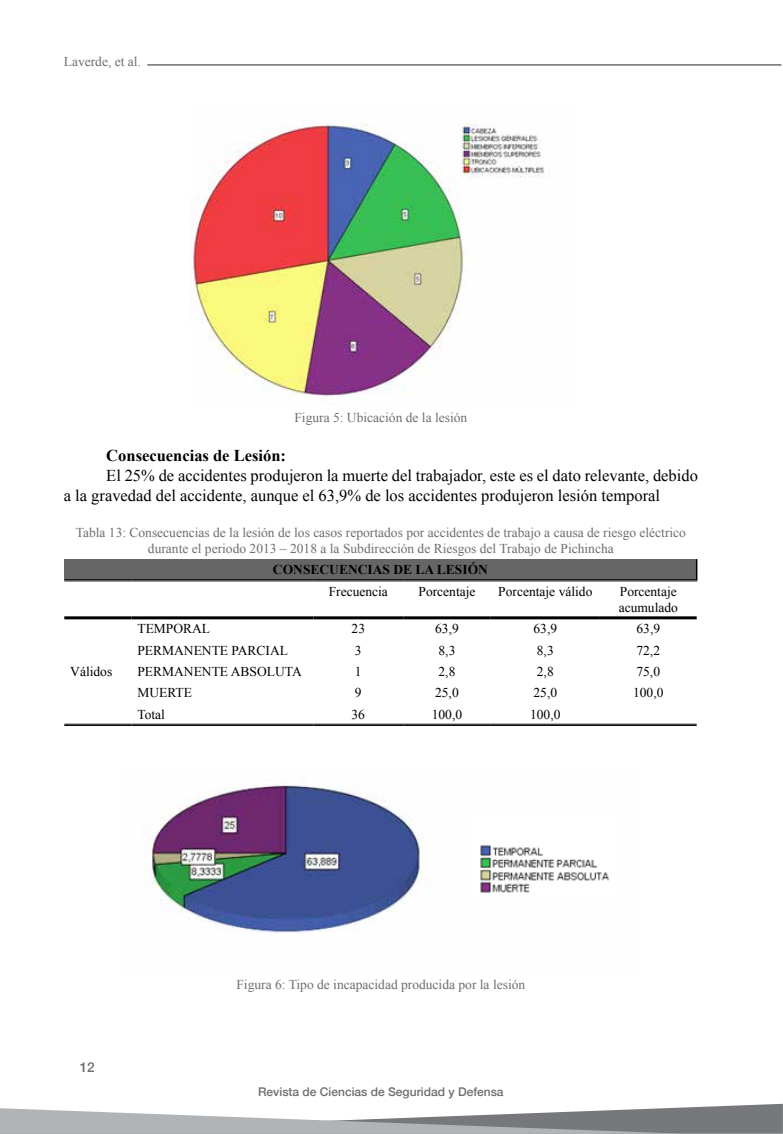
<style>
.page{position:relative;width:783px;height:1134px;background:#fff}
.page>*{position:absolute;margin:0;border:0;box-sizing:border-box;transform-origin:0 0}
.t1{font:16.5px/19.8px "Times New Roman";color:#000}
.t2{font:700 16.5px "Times New Roman";color:#000}
.t3{font:13.5px/16.2px "Times New Roman";color:#6d6e71;text-align:center}
.t4{font:13.5px/16.2px "Times New Roman";color:#000}
.t5{font:700 13.5px "Times New Roman";color:#000}
.t6{font:500 13.5px "Helvetica Neue";color:#6d6e71}
.t7{font:500 12px "Helvetica Neue";color:#6d6e71}
</style>
<div class="page">
<svg style="left:0;top:1104px;width:783px;height:30px"></svg>
<hr style="left:147px;top:64px;width:634px;height:2px;background:#6d6e71">
<img style="left:190px;top:124px;width:359px;height:272px">
<div style="left:64px;top:559px;width:633px;height:21px;background:#666"></div>
<svg style="left:64px;top:619px;width:633px;height:105px"></svg>
<svg style="left:696px;top:559px;width:1px;height:20px"></svg>
<hr style="left:64px;top:579px;width:67px;height:1px;background:#000">
<hr style="left:64px;top:581px;width:67px;height:1px;background:#000">
<hr style="left:131px;top:579px;width:182px;height:1px;background:#000">
<hr style="left:131px;top:581px;width:182px;height:1px;background:#000">
<hr style="left:313px;top:579px;width:90px;height:1px;background:#000">
<hr style="left:313px;top:581px;width:90px;height:1px;background:#000">
<hr style="left:403px;top:579px;width:88px;height:1px;background:#000">
<hr style="left:403px;top:581px;width:88px;height:1px;background:#000">
<hr style="left:491px;top:579px;width:109px;height:1px;background:#000">
<hr style="left:491px;top:581px;width:109px;height:1px;background:#000">
<hr style="left:600px;top:579px;width:97px;height:1px;background:#000">
<hr style="left:600px;top:581px;width:97px;height:1px;background:#000">
<hr style="left:64px;top:616px;width:67px;height:3px;background:#000">
<hr style="left:131px;top:616px;width:182px;height:3px;background:#000">
<hr style="left:313px;top:616px;width:90px;height:3px;background:#000">
<hr style="left:403px;top:616px;width:88px;height:3px;background:#000">
<hr style="left:491px;top:616px;width:109px;height:3px;background:#000">
<hr style="left:600px;top:616px;width:97px;height:3px;background:#000">
<hr style="left:64px;top:724px;width:67px;height:1px;background:#000">
<hr style="left:64px;top:725px;width:67px;height:1px;background:#000">
<hr style="left:131px;top:724px;width:182px;height:1px;background:#000">
<hr style="left:131px;top:725px;width:182px;height:1px;background:#000">
<hr style="left:313px;top:724px;width:90px;height:1px;background:#000">
<hr style="left:313px;top:725px;width:90px;height:1px;background:#000">
<hr style="left:403px;top:724px;width:88px;height:1px;background:#000">
<hr style="left:403px;top:725px;width:88px;height:1px;background:#000">
<hr style="left:491px;top:724px;width:109px;height:1px;background:#000">
<hr style="left:491px;top:725px;width:109px;height:1px;background:#000">
<hr style="left:600px;top:724px;width:97px;height:1px;background:#000">
<hr style="left:600px;top:725px;width:97px;height:1px;background:#000">
<img style="left:149px;top:785px;width:275px;height:148px">
<img style="left:480px;top:845px;width:130px;height:48px">
<p class="t3" style="left:64px;top:53px;width:79px">Laverde, et al.</p>
<p class="t3" style="left:294px;top:409px;width:174px">Figura 5: Ubicación de la lesión</p>
<p class="t2" style="left:106px;top:444px;width:181px">Consecuencias de Lesión:</p>
<p class="t1" style="left:64px;top:465px;width:636px;text-indent:43px">El 25% de accidentes produjeron la muerte del trabajador, este es el dato relevante, debido a la gravedad del accidente, aunque el 63,9% de los accidentes produjeron lesión temporal</p>
<p class="t3" style="left:76px;top:524px;width:612px">Tabla 13: Consecuencias de la lesión de los casos reportados por accidentes de trabajo a causa de riesgo eléctrico durante el periodo 2013 – 2018 a la Subdirección de Riesgos del Trabajo de Pichincha</p>
<p class="t5" style="left:273px;top:560px;width:216px">CONSECUENCIAS DE LA LESIÓN</p>
<p class="t4" style="left:329px;top:583px;width:61px">Frecuencia</p>
<p class="t4" style="left:418px;top:583px;width:58px">Porcentaje</p>
<p class="t4" style="left:498px;top:583px;width:96px">Porcentaje válido</p>
<p class="t4" style="left:619px;top:583px;width:61px">Porcentaje acumulado</p>
<p class="t4" style="left:70px;top:663px;width:43px">Válidos</p>
<p class="t4" style="left:137px;top:620px;width:74px">TEMPORAL</p>
<p class="t4" style="left:351px;top:620px;width:15px">23</p>
<p class="t4" style="left:435px;top:620px;width:25px">63,9</p>
<p class="t4" style="left:533px;top:620px;width:25px">63,9</p>
<p class="t4" style="left:636px;top:620px;width:25px">63,9</p>
<p class="t4" style="left:137px;top:642px;width:152px">PERMANENTE PARCIAL</p>
<p class="t4" style="left:355px;top:642px;width:8px">3</p>
<p class="t4" style="left:438px;top:642px;width:18px">8,3</p>
<p class="t4" style="left:537px;top:642px;width:18px">8,3</p>
<p class="t4" style="left:636px;top:642px;width:25px">72,2</p>
<p class="t4" style="left:137px;top:663px;width:166px">PERMANENTE ABSOLUTA</p>
<p class="t4" style="left:355px;top:663px;width:8px">1</p>
<p class="t4" style="left:438px;top:663px;width:18px">2,8</p>
<p class="t4" style="left:537px;top:663px;width:18px">2,8</p>
<p class="t4" style="left:636px;top:663px;width:25px">75,0</p>
<p class="t4" style="left:137px;top:685px;width:56px">MUERTE</p>
<p class="t4" style="left:355px;top:685px;width:8px">9</p>
<p class="t4" style="left:435px;top:685px;width:25px">25,0</p>
<p class="t4" style="left:533px;top:685px;width:25px">25,0</p>
<p class="t4" style="left:633px;top:685px;width:32px">100,0</p>
<p class="t4" style="left:137px;top:706px;width:29px">Total</p>
<p class="t4" style="left:351px;top:706px;width:15px">36</p>
<p class="t4" style="left:432px;top:706px;width:32px">100,0</p>
<p class="t4" style="left:530px;top:706px;width:32px">100,0</p>
<p class="t6" style="left:80px;top:1056px;width:17px">12</p>
<p class="t3" style="left:236px;top:976px;width:290px">Figura 6: Tipo de incapacidad producida por la lesión</p>
<p class="t7" style="left:258px;top:1082px;width:247px">Revista de Ciencias de Seguridad y Defensa</p>
</div>
